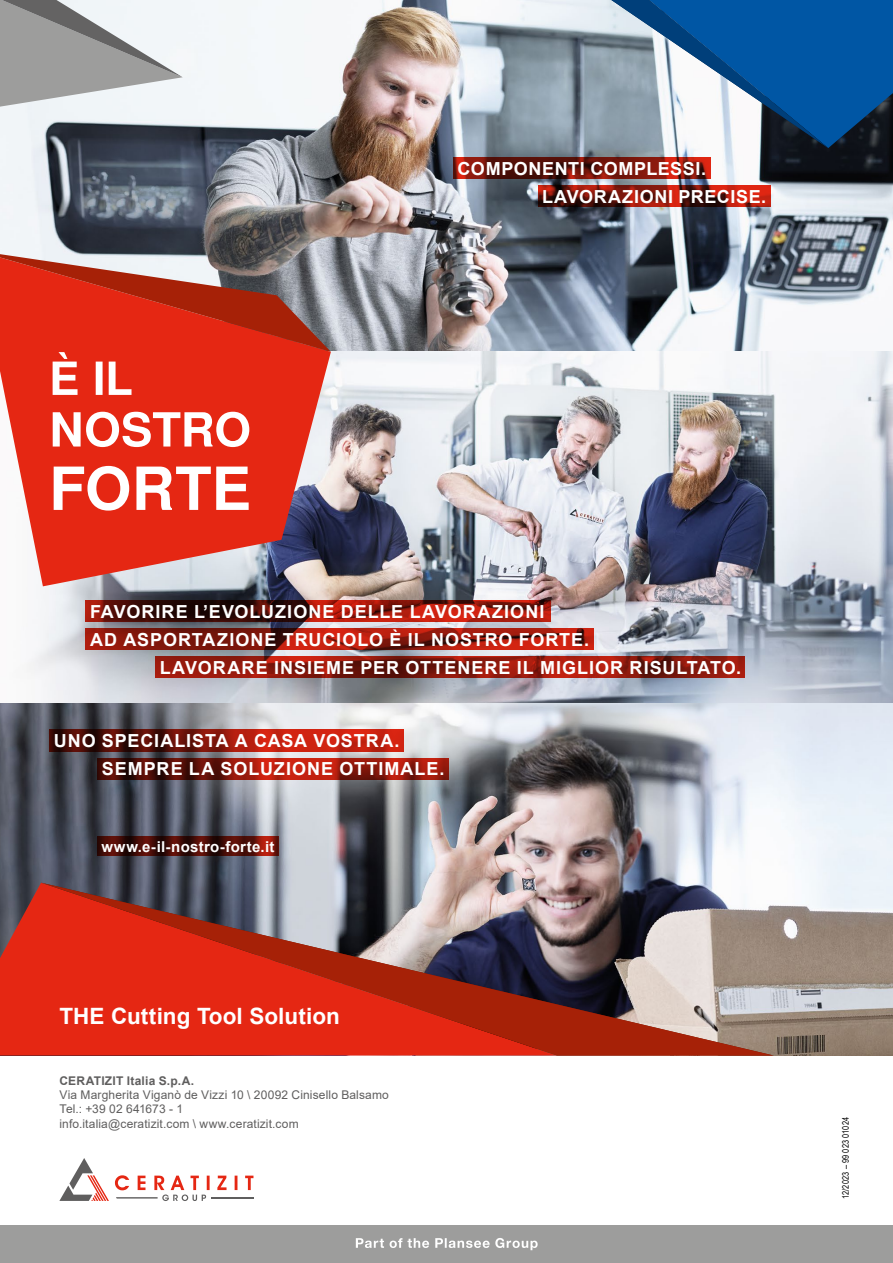
<style>
.page{position:relative;width:893px;height:1263px;background:#fff}
.page>*{position:absolute;margin:0;border:0;box-sizing:border-box;transform-origin:0 0}
.t1{font:700 22.5px "Arial";letter-spacing:.005em;color:#fff}
.t2{font:700 18px/28px "Arial";letter-spacing:.05em;color:#fff}
.t3{font:700 15px "Arial";letter-spacing:.02em;color:#fff}
.t4{font:12px/14.4px "Arial";letter-spacing:.01em;color:#5f5e5e}
.t5{font:700 12px "Arial";letter-spacing:.015em;color:#5f5e5e}
.t6{font:9px "Arial Narrow";letter-spacing:.02em;color:#000}
</style>
<div class="page">
<img style="left:0;top:0;width:893px;height:1055px">
<svg style="left:453px;top:158px;width:257px;height:21px;background:#73150b"></svg>
<svg style="left:537px;top:186px;width:233px;height:21px;background:#7d170c"></svg>
<svg style="left:611px;top:0;width:282px;height:148px"></svg>
<svg style="left:59px;top:1158px;width:50px;height:43px"></svg>
<svg style="left:115px;top:1175px;width:138px;height:26px"></svg>
<svg style="left:0;top:0;width:183px;height:107px"></svg>
<svg style="left:49px;top:729px;width:355px;height:22px;background:#8e180b"></svg>
<svg style="left:97px;top:758px;width:352px;height:21px;background:#87170b"></svg>
<svg style="left:0;top:883px;width:41px;height:172px;background:#c33023"></svg>
<svg style="left:41px;top:883px;width:733px;height:172px;background:#ab5249"></svg>
<svg style="left:97px;top:837px;width:182px;height:19px;background:#4d0d07"></svg>
<svg style="left:85px;top:600px;width:466px;height:22px;background:#731309"></svg>
<svg style="left:85px;top:628px;width:509px;height:22px;background:#961a0d"></svg>
<svg style="left:155px;top:656px;width:590px;height:22px;background:#8d190c"></svg>
<div style="left:0;top:1225px;width:893px;height:38px;background:#9d9d9c"></div>
<svg style="left:356px;top:1238px;width:182px;height:12px"></svg>
<svg style="left:0;top:395px;width:331px;height:191px;background:#d55b53"></svg>
<svg style="left:54px;top:466px;width:195px;height:45px"></svg>
<svg style="left:53px;top:412px;width:196px;height:35px"></svg>
<svg style="left:0;top:254px;width:331px;height:141px;background:#ce4637"></svg>
<p class="t2" style="left:542px;top:155px;width:226px;text-indent:-85px">COMPONENTI COMPLESSI.<br>LAVORAZIONI PRECISE.</p>
<p class="t2" style="left:90px;top:598px;width:456px">FAVORIRE L’EVOLUZIONE DELLE LAVORAZIONI</p>
<p class="t2" style="left:90px;top:626px;width:501px">AD ASPORTAZIONE TRUCIOLO È IL NOSTRO FORTE.</p>
<p class="t2" style="left:160px;top:654px;width:583px">LAVORARE INSIEME PER OTTENERE IL MIGLIOR RISULTATO.</p>
<p class="t2" style="left:102px;top:726px;width:344px;text-indent:-48px">UNO SPECIALISTA A CASA VOSTRA.<br>SEMPRE LA SOLUZIONE OTTIMALE.</p>
<p class="t3" style="left:101px;top:836px;width:175px">www.e-il-nostro-forte.it</p>
<p class="t1" style="left:60px;top:1000px;width:282px">THE Cutting Tool Solution</p>
<p class="t5" style="left:60px;top:1072px;width:136px">CERATIZIT Italia S.p.A.</p>
<p class="t4" style="left:60px;top:1087px;width:331px">Via Margherita Viganò de Vizzi 10 \ 20092 Cinisello Balsamo<br>Tel.: +39 02 641673 - 1<br>info.italia@ceratizit.com \ www.ceratizit.com</p>
<p class="t6" style="left:839px;top:1199px;width:83px;rotate:-90deg">12/2023 – 99 023 01024</p>
</div>
